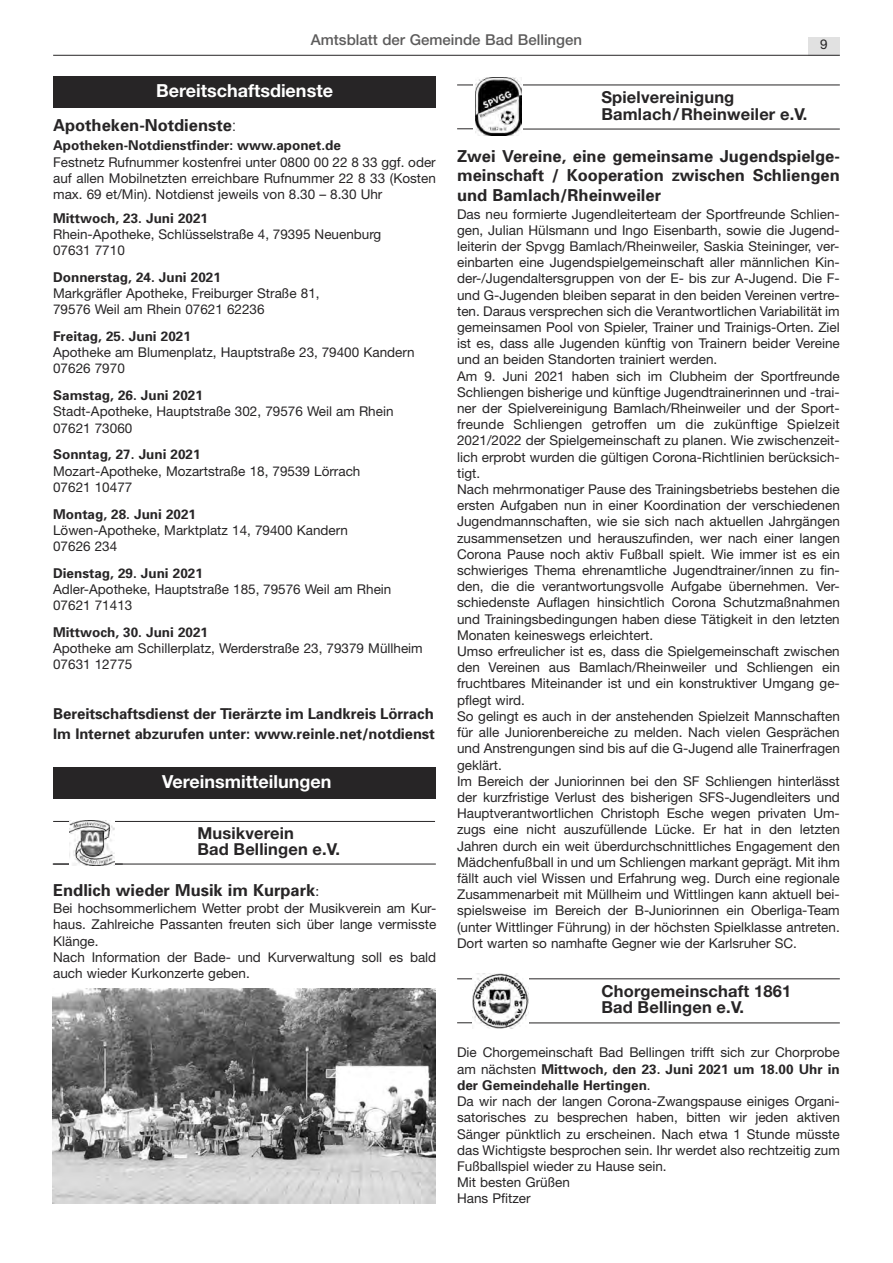
<style>
.page{position:relative;width:893px;height:1263px;background:#fff}
.page>*{position:absolute;margin:0;border:0;box-sizing:border-box;transform-origin:0 0}
.t1{font:700 18px "Helvetica Neue";color:#fff}
.t2{font:700 16.5px/19.8px "Univers";color:#272526;text-align:justify}
.t3{font:700 16.5px/16.5px "Helvetica Neue";letter-spacing:.01em;color:#272526}
.t4{font:700 15px "Univers";letter-spacing:-.005em;color:#272526}
.t5{font:500 15px "Helvetica Neue";color:#5d5c5c}
.t6{font:700 14.7px "Univers";letter-spacing:-.005em;color:#272526}
.t7{font:13.5px/16.2px "Helvetica Neue";color:#272526}
.t8{font:700 13.5px/16.4px "Univers";color:#272526}
.s1{font-weight:300}
.s2{font-family:"Helvetica Neue";font-weight:400;font-size:13.5px}
.s3{font-family:"Helvetica Neue";font-weight:400}
</style>
<div class="page">
<div style="left:808px;top:37px;width:32px;height:18px;background:#e1e1e1"></div>
<hr style="left:53px;top:55px;width:787px;height:1px;background:#272526">
<div style="left:53px;top:77px;width:383px;height:31px;background:#272526"></div>
<div style="left:53px;top:767px;width:383px;height:32px;background:#272526"></div>
<hr style="left:53px;top:821px;width:382px;height:1px;background:#272526">
<hr style="left:53px;top:863px;width:383px;height:1px;background:#272526">
<img style="left:70px;top:820px;width:44px;height:46px">
<img style="left:53px;top:989px;width:382px;height:214px">
<hr style="left:457px;top:84px;width:383px;height:1px;background:#272526">
<hr style="left:523px;top:129px;width:317px;height:1px;background:#272526">
<svg style="left:457px;top:128px;width:16px;height:1px"></svg>
<div style="left:473px;top:77px;width:50px;height:59px;background:#fff"></div>
<img style="left:475px;top:77px;width:47px;height:59px">
<hr style="left:457px;top:1022px;width:62px;height:1px;background:#272526">
<hr style="left:457px;top:978px;width:383px;height:1px;background:#272526">
<hr style="left:525px;top:1022px;width:315px;height:1px;background:#272526">
<svg style="left:472px;top:978px;width:41px;height:51px"></svg>
<img style="left:473px;top:973px;width:55px;height:55px">
<p class="t5" style="left:311px;top:30px;width:273px">Amtsblatt der Gemeinde Bad Bellingen</p>
<p class="t7" style="left:820px;top:36px;width:9px">9</p>
<h1 class="t1" style="left:156px;top:80px;width:178px">Bereitschaftsdienste</h1>
<p class="t2" style="left:53px;top:115px;width:185px">Apotheken-Notdienste<span class="s1">:</span></p>
<p class="t8" style="left:53px;top:137px;width:289px">Apotheken-Notdienstfinder: www.aponet.de</p>
<p class="t7" style="left:53px;top:154px;width:384px;text-align:justify">Festnetz Rufnummer kostenfrei unter 0800 00 22 8 33 ggf. oder auf allen Mobilnetzten erreichbare Rufnummer 22 8 33 (Kosten max. 69 et/Min). Notdienst jeweils von 8.30 – 8.30 Uhr</p>
<p class="t8" style="left:53px;top:210px;width:156px">Mittwoch, 23. Juni 2021</p>
<p class="t7" style="left:53px;top:226px;width:330px">Rhein-Apotheke, Schlüsselstraße 4, 79395 Neuenburg<br>07631 7710</p>
<p class="t8" style="left:53px;top:269px;width:169px">Donnerstag, 24. Juni 2021</p>
<p class="t7" style="left:53px;top:285px;width:268px">Markgräfler Apotheke, Freiburger Straße 81,<br>79576 Weil am Rhein 07621 62236</p>
<p class="t8" style="left:53px;top:328px;width:139px">Freitag, 25. Juni 2021</p>
<p class="t7" style="left:53px;top:344px;width:363px">Apotheke am Blumenplatz, Hauptstraße 23, 79400 Kandern<br>07626 7970</p>
<p class="t8" style="left:53px;top:387px;width:151px">Samstag, 26. Juni 2021</p>
<p class="t7" style="left:53px;top:403px;width:342px">Stadt-Apotheke, Hauptstraße 302, 79576 Weil am Rhein<br>07621 73060</p>
<p class="t8" style="left:53px;top:446px;width:149px">Sonntag, 27. Juni 2021</p>
<p class="t7" style="left:53px;top:463px;width:309px">Mozart-Apotheke, Mozartstraße 18, 79539 Lörrach<br>07621 10477</p>
<p class="t8" style="left:53px;top:506px;width:144px">Montag, 28. Juni 2021</p>
<p class="t7" style="left:53px;top:522px;width:296px">Löwen-Apotheke, Marktplatz 14, 79400 Kandern<br>07626 234</p>
<p class="t8" style="left:53px;top:565px;width:151px">Dienstag, 29. Juni 2021</p>
<p class="t7" style="left:53px;top:581px;width:340px">Adler-Apotheke, Hauptstraße 185, 79576 Weil am Rhein<br>07621 71413</p>
<p class="t8" style="left:53px;top:624px;width:156px">Mittwoch, 30. Juni 2021</p>
<p class="t7" style="left:53px;top:640px;width:371px">Apotheke am Schillerplatz, Werderstraße 23, 79379 Müllheim<br>07631 12775</p>
<p class="t4" style="left:53px;top:705px;width:382px">Bereitschaftsdienst der Tierärzte im Landkreis Lörrach</p>
<p class="t6" style="left:53px;top:725px;width:383px">Im Internet abzurufen unter: www.reinle.net/notdienst</p>
<h1 class="t1" style="left:162px;top:770px;width:171px">Vereinsmitteilungen</h1>
<p class="t3" style="left:197px;top:824px;width:144px">Musikverein<br>Bad Bellingen e.V.</p>
<p class="t2" style="left:53px;top:880px;width:267px">Endlich wieder Musik im Kurpark<span class="s2">:</span></p>
<p class="t7" style="left:53px;top:900px;width:385px">Bei hochsommerlichem Wetter probt der Musikverein am Kur&shy;haus. Zahlreiche Passanten freuten sich über lange vermisste Klänge.<br>Nach Information der Bade- und Kurverwaltung soll es bald auch wieder Kurkonzerte geben.</p>
<p class="t3" style="left:601px;top:89px;width:208px">Spielvereinigung<br>Bamlach/Rheinweiler e.V.</p>
<p class="t2" style="left:457px;top:146px;width:384px">Zwei Vereine, eine gemeinsame Jugendspielge&shy;meinschaft / Kooperation zwischen Schliengen und Bamlach/Rheinweiler</p>
<p class="t7" style="left:457px;top:206px;width:384px">Das neu formierte Jugendleiterteam der Sportfreunde Schlien&shy;gen, Julian Hülsmann und Ingo Eisenbarth, sowie die Jugend&shy;leiterin der Spvgg Bamlach/Rheinweiler, Saskia Steininger, ver&shy;einbarten eine Jugendspielgemeinschaft aller männlichen Kin&shy;der-/Jugendaltersgruppen von der E- bis zur A-Jugend. Die F&shy;und G-Jugenden bleiben separat in den beiden Vereinen vertre&shy;ten. Daraus versprechen sich die Verantwortlichen Variabilität im gemeinsamen Pool von Spieler, Trainer und Trainigs-Orten. Ziel ist es, dass alle Jugenden künftig von Trainern beider Vereine und an beiden Standorten trainiert werden.<br>Am 9. Juni 2021 haben sich im Clubheim der Sportfreunde Schliengen bisherige und künftige Jugendtrainerinnen und -trai&shy;ner der Spielvereinigung Bamlach/Rheinweiler und der Sport&shy;freunde Schliengen getroffen um die zukünftige Spielzeit 2021/2022 der Spielgemeinschaft zu planen. Wie zwischenzeit&shy;lich erprobt wurden die gültigen Corona-Richtlinien berücksich&shy;tigt.<br>Nach mehrmonatiger Pause des Trainingsbetriebs bestehen die ersten Aufgaben nun in einer Koordination der verschiedenen Jugendmannschaften, wie sie sich nach aktuellen Jahrgängen zusammensetzen und herauszufinden, wer nach einer langen Corona Pause noch aktiv Fußball spielt. Wie immer ist es ein schwieriges Thema ehrenamtliche Jugendtrainer/innen zu fin&shy;den, die die verantwortungsvolle Aufgabe übernehmen. Ver&shy;schiedenste Auflagen hinsichtlich Corona Schutzmaßnahmen und Trainingsbedingungen haben diese Tätigkeit in den letzten Monaten keineswegs erleichtert.<br>Umso erfreulicher ist es, dass die Spielgemeinschaft zwischen den Vereinen aus Bamlach/Rheinweiler und Schliengen ein fruchtbares Miteinander ist und ein konstruktiver Umgang ge&shy;pflegt wird.<br>So gelingt es auch in der anstehenden Spielzeit Mannschaften für alle Juniorenbereiche zu melden. Nach vielen Gesprächen und Anstrengungen sind bis auf die G-Jugend alle Trainerfragen geklärt.<br>Im Bereich der Juniorinnen bei den SF Schliengen hinterlässt der kurzfristige Verlust des bisherigen SFS-Jugendleiters und Hauptverantwortlichen Christoph Esche wegen privaten Um&shy;zugs eine nicht auszufüllende Lücke. Er hat in den letzten Jahren durch ein weit überdurchschnittliches Engagement den Mädchenfußball in und um Schliengen markant geprägt. Mit ihm fällt auch viel Wissen und Erfahrung weg. Durch eine regionale Zusammenarbeit mit Müllheim und Wittlingen kann aktuell bei&shy;spielsweise im Bereich der B-Juniorinnen ein Oberliga-Team (unter Wittlinger Führung) in der höchsten Spielklasse antreten.<br>Dort warten so namhafte Gegner wie der Karlsruher SC.</p>
<p class="t3" style="left:601px;top:982px;width:191px">Chorgemeinschaft 1861<br>Bad Bellingen e.V.</p>
<p class="t7" style="left:457px;top:1044px;width:384px">Die Chorgemeinschaft Bad Bellingen trifft sich zur Chorprobe</p>
<p class="t8" style="left:457px;top:1061px;width:384px"><span class="s3">am nächsten</span> Mittwoch, den 23. Juni 2021 um 18.00 Uhr in der Gemeindehalle Hertingen<span class="s3">.</span></p>
<p class="t7" style="left:457px;top:1093px;width:384px">Da wir nach der langen Corona-Zwangspause einiges Organi&shy;satorisches zu besprechen haben, bitten wir jeden aktiven Sänger pünktlich zu erscheinen. Nach etwa 1 Stunde müsste das Wichtigste besprochen sein. Ihr werdet also rechtzeitig zum Fußballspiel wieder zu Hause sein.<br>Mit besten Grüßen<br>Hans Pfitzer</p>
</div>
